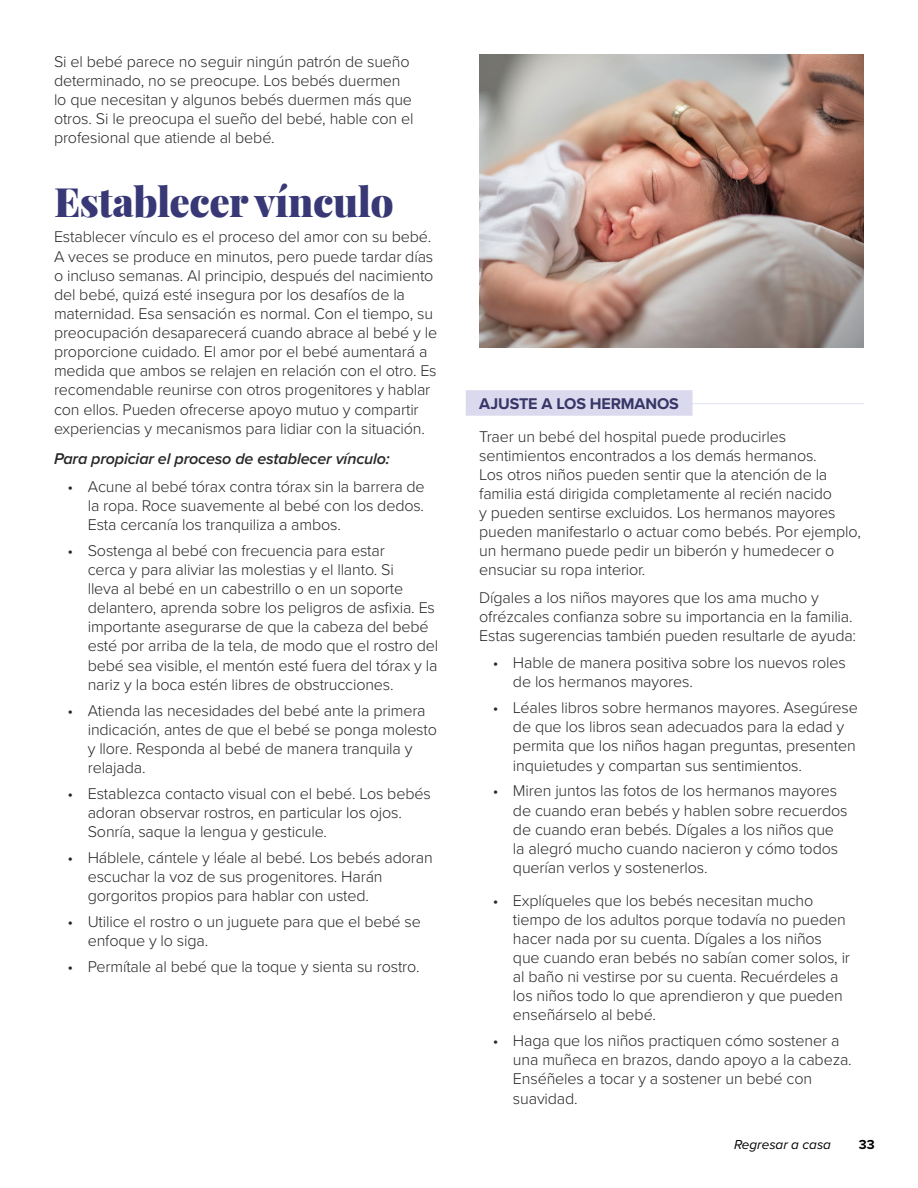
<style>
.page{position:relative;width:918px;height:1188px;background:#fff}
.page>*{position:absolute;margin:0;border:0;box-sizing:border-box;transform-origin:0 0}
.t1{font:900 40.5px "Playfair Display";letter-spacing:-.01em;color:#373875}
.t2{font:300 16.2px/19px "Proxima Nova";letter-spacing:-.01em;color:#292829}
.t3{font:italic 600 16.2px "Proxima Nova";letter-spacing:-.01em;color:#292829}
.t4{font:700 16.2px "Proxima Nova";letter-spacing:-.01em;color:#383668}
.t5{font:italic 13.5px "Proxima Nova";color:#000}
.t6{font:700 13.5px "Proxima Nova";color:#000}
</style>
<div class="page">
<hr style="left:479px;top:403px;width:385px;height:1px;background:#e3e2f1">
<div style="left:466px;top:390px;width:227px;height:26px;background:#dad9ed"></div>
<img style="left:479px;top:54px;width:385px;height:293px">
<p class="t2" style="left:54px;top:51px;width:361px">Si el bebé parece no seguir ningún patrón de sueño determinado, no se preocupe. Los bebés duermen lo que necesitan y algunos bebés duermen más que otros. Si le preocupa el sueño del bebé, hable con el profesional que atiende al bebé.</p>
<h1 class="t1" style="left:54px;top:169px;width:341px">Establecer vínculo</h1>
<p class="t2" style="left:54px;top:227px;width:385px">Establecer vínculo es el proceso del amor con su bebé.<br>A veces se produce en minutos, pero puede tardar días o incluso semanas. Al principio, después del nacimiento del bebé, quizá esté insegura por los desafíos de la maternidad. Esa sensación es normal. Con el tiempo, su preocupación desaparecerá cuando abrace al bebé y le proporcione cuidado. El amor por el bebé aumentará a medida que ambos se relajen en relación con el otro. Es recomendable reunirse con otros progenitores y hablar con ellos. Pueden ofrecerse apoyo mutuo y compartir experiencias y mecanismos para lidiar con la situación.</p>
<p class="t3" style="left:54px;top:447px;width:337px">Para propiciar el proceso de establecer vínculo:</p>
<p class="t2" style="left:88px;top:476px;width:339px;text-align:justify;text-indent:-20px">• Acune al bebé tórax contra tórax sin la barrera de la ropa. Roce suavemente al bebé con los dedos.<br>Esta cercanía los tranquiliza a ambos.</p>
<p class="t2" style="left:88px;top:540px;width:352px;text-indent:-20px">• Sostenga al bebé con frecuencia para estar<br>cerca y para aliviar las molestias y el llanto. Si<br>lleva al bebé en un cabestrillo o en un soporte delantero, aprenda sobre los peligros de asfixia. Es importante asegurarse de que la cabeza del bebé esté por arriba de la tela, de modo que el rostro del bebé sea visible, el mentón esté fuera del tórax y la nariz y la boca estén libres de obstrucciones.</p>
<p class="t2" style="left:88px;top:700px;width:351px;text-indent:-20px">• Atienda las necesidades del bebé ante la primera indicación, antes de que el bebé se ponga molesto y llore. Responda al bebé de manera tranquila y relajada.</p>
<p class="t2" style="left:88px;top:783px;width:345px;text-indent:-20px">• Establezca contacto visual con el bebé. Los bebés adoran observar rostros, en particular los ojos.<br>Sonría, saque la lengua y gesticule.</p>
<p class="t2" style="left:88px;top:847px;width:347px;text-indent:-20px">• Háblele, cántele y léale al bebé. Los bebés adoran escuchar la voz de sus progenitores. Harán gorgoritos propios para hablar con usted.</p>
<p class="t2" style="left:88px;top:911px;width:335px;text-indent:-20px">• Utilice el rostro o un juguete para que el bebé se enfoque y lo siga.</p>
<p class="t2" style="left:67px;top:956px;width:354px">• Permítale al bebé que la toque y sienta su rostro.</p>
<p class="t4" style="left:479px;top:391px;width:201px">AJUSTE A LOS HERMANOS</p>
<p class="t2" style="left:479px;top:426px;width:383px">Traer un bebé del hospital puede producirles sentimientos encontrados a los demás hermanos.<br>Los otros niños pueden sentir que la atención de la familia está dirigida completamente al recién nacido<br>y pueden sentirse excluidos. Los hermanos mayores pueden manifestarlo o actuar como bebés. Por ejemplo, un hermano puede pedir un biberón y humedecer o ensuciar su ropa interior.</p>
<p class="t2" style="left:479px;top:587px;width:378px">Dígales a los niños mayores que los ama mucho y ofrézcales confianza sobre su importancia en la familia.<br>Estas sugerencias también pueden resultarle de ayuda:</p>
<p class="t2" style="left:513px;top:652px;width:334px;text-indent:-20px">• Hable de manera positiva sobre los nuevos roles de los hermanos mayores.</p>
<p class="t2" style="left:513px;top:697px;width:346px;text-indent:-20px">• Léales libros sobre hermanos mayores. Asegúrese de que los libros sean adecuados para la edad y permita que los niños hagan preguntas, presenten inquietudes y compartan sus sentimientos.</p>
<p class="t2" style="left:513px;top:781px;width:336px;text-indent:-20px">• Miren juntos las fotos de los hermanos mayores de cuando eran bebés y hablen sobre recuerdos de cuando eran bebés. Dígales a los niños que la alegró mucho cuando nacieron y cómo todos querían verlos y sostenerlos.</p>
<p class="t2" style="left:513px;top:890px;width:339px;text-indent:-20px">• Explíqueles que los bebés necesitan mucho tiempo de los adultos porque todavía no pueden hacer nada por su cuenta. Dígales a los niños que cuando eran bebés no sabían comer solos, ir al baño ni vestirse por su cuenta. Recuérdeles a los niños todo lo que aprendieron y que pueden enseñárselo al bebé.</p>
<p class="t2" style="left:513px;top:1030px;width:340px;text-indent:-20px">• Haga que los niños practiquen cómo sostener a una muñeca en brazos, dando apoyo a la cabeza.<br>Enséñeles a tocar y a sostener un bebé con suavidad.</p>
<p class="t5" style="left:734px;top:1134px;width:98px">Regresar a casa</p>
<p class="t6" style="left:859px;top:1134px;width:17px">33</p>
</div>
